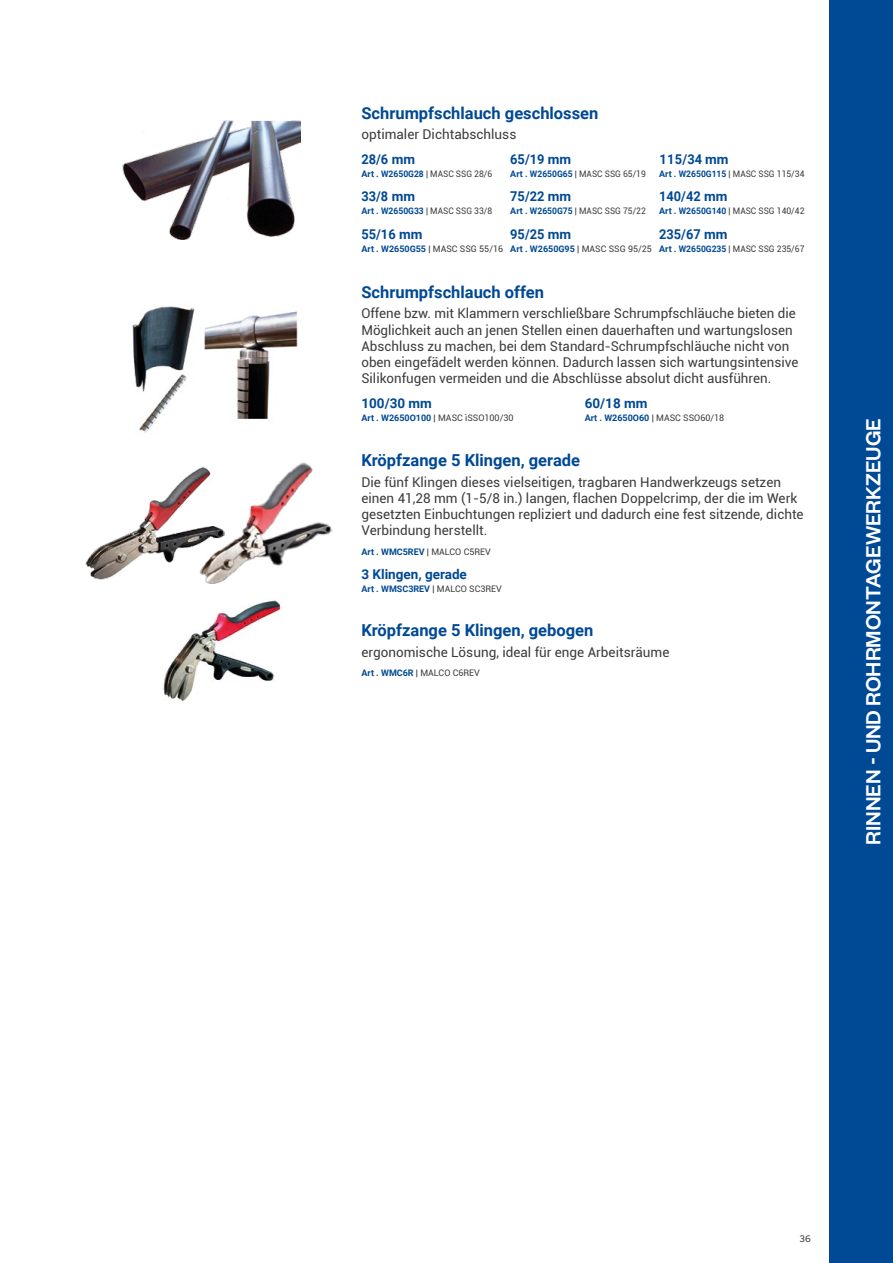
<style>
.page{position:relative;width:893px;height:1263px;background:#fff}
.page>*{position:absolute;margin:0;border:0;box-sizing:border-box;transform-origin:0 0}
.t1{font:500 22.5px "Founders Grotesk";color:#fff}
.t2{font:700 16.5px "Roboto";color:#004994}
.t3{font:13.5px/16.2px "Roboto";color:#3c3c3b}
.t4{font:700 13.5px "Roboto";color:#004994;scale:.95 1}
.t5{font:700 13.5px "Roboto";color:#004994}
.t6{font:9px "Roboto";color:#3c3c3b;scale:.95 1}
.t7{font:9px "Roboto";color:#3c3c3b}
.t8{font:700 9px "Roboto";color:#004994}
.t9{font:9px "Usual";color:#3c3c3b}
.s1{font-weight:400;color:#3c3c3b}
.s2{font-weight:700;color:#004994}
</style>
<div class="page">
<img style="left:163px;top:600px;width:118px;height:101px">
<img style="left:123px;top:121px;width:177px;height:118px">
<img style="left:132px;top:306px;width:166px;height:128px">
<img style="left:85px;top:468px;width:115px;height:111px">
<img style="left:200px;top:463px;width:132px;height:120px">
<div style="left:829px;top:0;width:64px;height:1263px;background:#004994"></div>
<p class="t2" style="left:361px;top:101px;width:238px">Schrumpfschlauch geschlossen</p>
<p class="t3" style="left:361px;top:126px;width:156px">optimaler Dichtabschluss</p>
<p class="t4" style="left:361px;top:150px;width:58px">28/6 mm</p>
<p class="t8" style="left:361px;top:167px;width:132px">Art . W2650G28 <span class="s1">| MASC SSG 28/6</span></p>
<p class="t4" style="left:361px;top:187px;width:58px">33/8 mm</p>
<p class="t8" style="left:361px;top:205px;width:132px">Art . W2650G33 <span class="s1">| MASC SSG 33/8</span></p>
<p class="t4" style="left:361px;top:225px;width:66px">55/16 mm</p>
<p class="t7" style="left:361px;top:243px;width:143px"><span class="s2">Art . W2650G55</span> | MASC SSG 55/16</p>
<p class="t4" style="left:510px;top:150px;width:66px">65/19 mm</p>
<p class="t6" style="left:510px;top:167px;width:144px"><span class="s2">Art . W2650G65</span> | MASC SSG 65/19</p>
<p class="t4" style="left:510px;top:187px;width:66px">75/22 mm</p>
<p class="t6" style="left:510px;top:205px;width:144px"><span class="s2">Art . W2650G75</span> | MASC SSG 75/22</p>
<p class="t4" style="left:510px;top:225px;width:66px">95/25 mm</p>
<p class="t7" style="left:510px;top:243px;width:143px"><span class="s2">Art . W2650G95</span> | MASC SSG 95/25</p>
<p class="t4" style="left:659px;top:150px;width:74px">115/34 mm</p>
<p class="t6" style="left:659px;top:167px;width:155px"><span class="s2">Art . W2650G115</span> | MASC SSG 115/34</p>
<p class="t4" style="left:659px;top:187px;width:73px">140/42 mm</p>
<p class="t6" style="left:659px;top:205px;width:155px"><span class="s2">Art . W2650G140</span> | MASC SSG 140/42</p>
<p class="t4" style="left:659px;top:225px;width:73px">235/67 mm</p>
<p class="t6" style="left:659px;top:243px;width:155px"><span class="s2">Art . W2650G235</span> | MASC SSG 235/67</p>
<p class="t2" style="left:361px;top:280px;width:184px">Schrumpfschlauch offen</p>
<p class="t3" style="left:361px;top:305px;width:438px">Offene bzw. mit Klammern verschließbare Schrumpfschläuche bieten die Möglichkeit auch an jenen Stellen einen dauerhaften und wartungslosen Abschluss zu machen, bei dem Standard-Schrumpfschläuche nicht von oben eingefädelt werden können. Dadurch lassen sich wartungsintensive Silikonfugen vermeiden und die Abschlüsse absolut dicht ausführen.</p>
<p class="t5" style="left:361px;top:394px;width:72px">100/30 mm</p>
<p class="t7" style="left:361px;top:411px;width:154px"><span class="s2">Art . W2650O100</span> | MASC ìSSO100/30</p>
<p class="t5" style="left:585px;top:394px;width:64px">60/18 mm</p>
<p class="t7" style="left:585px;top:411px;width:141px"><span class="s2">Art . W2650O60</span> | MASC SSO60/18</p>
<p class="t2" style="left:361px;top:449px;width:220px">Kröpfzange 5 Klingen, gerade</p>
<p class="t3" style="left:361px;top:473px;width:444px">Die fünf Klingen dieses vielseitigen, tragbaren Handwerkzeugs setzen einen 41,28 mm (1-5/8 in.) langen, flachen Doppelcrimp, der die im Werk gesetzten Einbuchtungen repliziert und dadurch eine fest sitzende, dichte Verbindung herstellt.</p>
<p class="t8" style="left:361px;top:545px;width:131px">Art . WMC5REV <span class="s1">| MALCO C5REV</span></p>
<p class="t5" style="left:361px;top:565px;width:107px">3 Klingen, gerade</p>
<p class="t8" style="left:361px;top:583px;width:142px">Art . WMSC3REV <span class="s1">| MALCO SC3REV</span></p>
<p class="t2" style="left:361px;top:619px;width:233px">Kröpfzange 5 Klingen, gebogen</p>
<p class="t3" style="left:361px;top:643px;width:309px">ergonomische Lösung, ideal für enge Arbeitsräume</p>
<p class="t7" style="left:361px;top:667px;width:120px"><span class="s2">Art . WMC6R</span> | MALCO C6REV</p>
<h1 class="t1" style="left:859px;top:845px;width:428px;rotate:-90deg">RINNEN - UND ROHRMONTAGEWERKZEUGE</h1>
<p class="t9" style="left:799px;top:1233px;width:13px">36</p>
</div>
